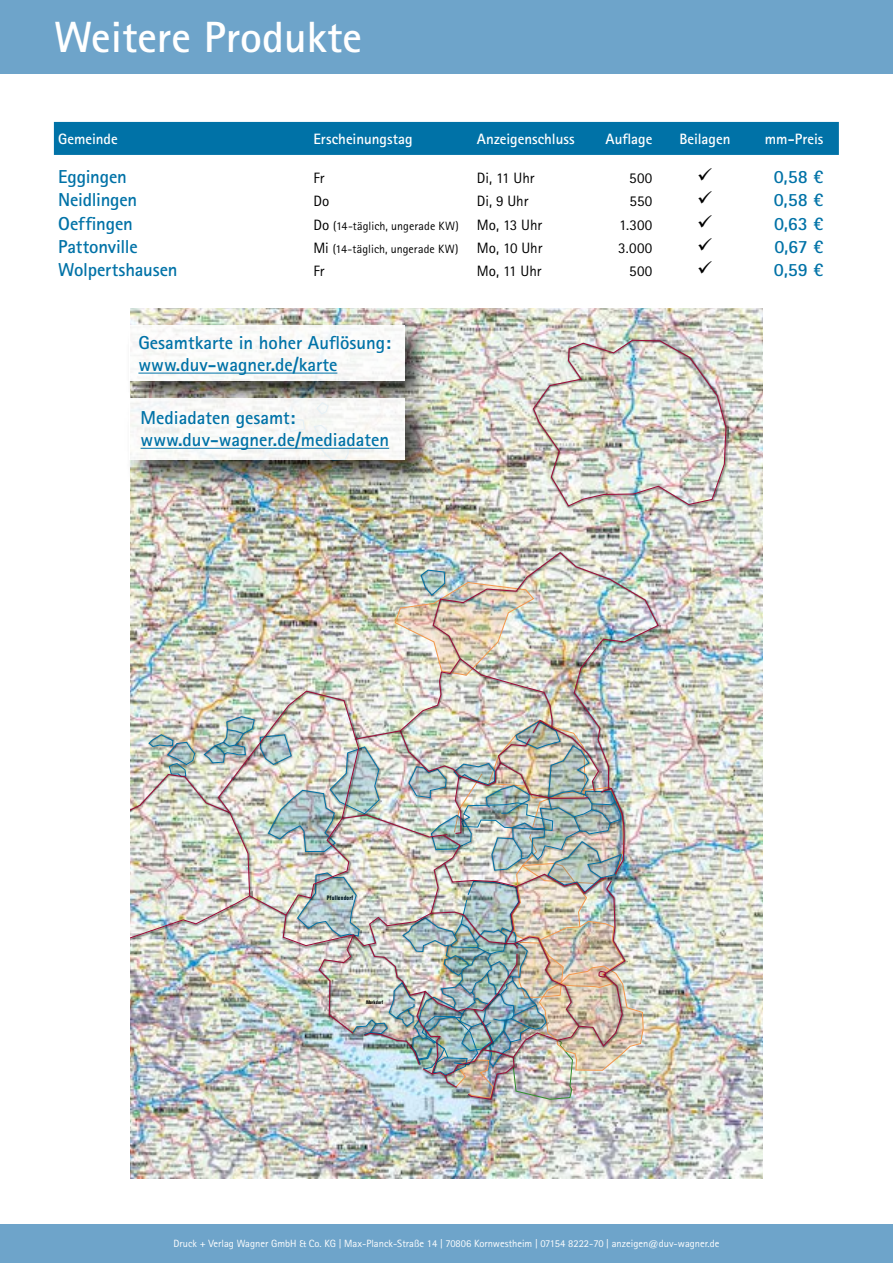
<style>
.page{position:relative;width:893px;height:1263px;background:#fff}
.page>*{position:absolute;margin:0;border:0;box-sizing:border-box;transform-origin:0 0}
.t1{font:700 43.8px "Rotis Sans Serif Std";color:#fff}
.t2{font:700 18.75px/22.5px "Rotis Sans Serif Std";color:#0072a7}
.t3{font:700 15px "Rotis Sans Serif Std";color:#fff}
.t4{font:15px "Rotis Sans Serif Std";letter-spacing:.005em;color:#000}
.t5{font:12px "Rotis Sans Serif Std";letter-spacing:.005em;color:#000}
.t6{font:10.5px "Rotis Sans Serif Std";color:#fff}
.t7{font:700 condensed 6.3px "Folio Std";letter-spacing:.035em;color:#000}
.t8{font:700 condensed 4.95px "Folio Std";letter-spacing:.035em;color:#000}
.s1{font-size:15px}
</style>
<div class="page">
<div style="left:0;top:0;width:893px;height:73px;background:#6ea4ca"></div>
<div style="left:0;top:1224px;width:893px;height:39px;background:#6ea4ca"></div>
<img style="left:131px;top:308px;width:631px;height:871px">
<img style="left:419px;top:568px;width:12px;height:1px">
<img style="left:466px;top:1100px;width:51px;height:2px">
<img style="left:432px;top:551px;width:228px;height:239px">
<img style="left:131px;top:569px;width:513px;height:531px">
<img style="left:531px;top:338px;width:197px;height:171px">
<img style="left:532px;top:339px;width:195px;height:168px">
<div style="left:125px;top:320px;width:307px;height:87px;background:#000;opacity:.75"></div>
<div style="left:130px;top:325px;width:275px;height:56px;background:#fff"></div>
<hr style="left:138px;top:373px;width:199px;height:1px;background:#0072a7">
<div style="left:123px;top:392px;width:315px;height:102px;background:#000;opacity:.75"></div>
<div style="left:130px;top:398px;width:275px;height:61px;background:#f8f8f7"></div>
<hr style="left:141px;top:448px;width:248px;height:1px;background:#0072a7">
<div style="left:54px;top:122px;width:785px;height:33px;background:#0072a7"></div>
<h1 class="t1" style="left:54px;top:9px;width:309px">Weitere Produkte</h1>
<p class="t3" style="left:58px;top:130px;width:61px">Gemeinde</p>
<p class="t3" style="left:313px;top:130px;width:101px">Erscheinungstag</p>
<p class="t3" style="left:477px;top:130px;width:99px">Anzeigenschluss</p>
<p class="t3" style="left:605px;top:130px;width:48px">Auflage</p>
<p class="t3" style="left:679px;top:130px;width:53px">Beilagen</p>
<p class="t3" style="left:765px;top:130px;width:60px">mm-Preis</p>
<p class="t2" style="left:58px;top:165px;width:70px">Eggingen</p>
<p class="t4" style="left:313px;top:169px;width:13px">Fr</p>
<p class="t4" style="left:477px;top:169px;width:59px">Di, 11 Uhr</p>
<p class="t4" style="left:629px;top:169px;width:25px">500</p>
<p class="t2" style="left:774px;top:165px;width:51px">0,58 €</p>
<p class="t2" style="left:58px;top:188px;width:81px">Neidlingen</p>
<p class="t4" style="left:313px;top:192px;width:17px">Do</p>
<p class="t4" style="left:477px;top:192px;width:53px">Di, 9 Uhr</p>
<p class="t4" style="left:629px;top:192px;width:24px">550</p>
<p class="t2" style="left:774px;top:188px;width:51px">0,58 €</p>
<p class="t2" style="left:58px;top:212px;width:76px">Oeffingen</p>
<p class="t5" style="left:313px;top:218px;width:230px"><span class="s1">Do</span> (14-täglich, ungerade KW) <span class="s1">Mo, 13 Uhr</span></p>
<p class="t4" style="left:619px;top:216px;width:35px">1.300</p>
<p class="t2" style="left:774px;top:212px;width:51px">0,63 €</p>
<p class="t2" style="left:58px;top:235px;width:81px">Pattonville</p>
<p class="t5" style="left:313px;top:242px;width:230px"><span class="s1">Mi</span> (14-täglich, ungerade KW) <span class="s1">Mo, 10 Uhr</span></p>
<p class="t4" style="left:618px;top:239px;width:36px">3.000</p>
<p class="t2" style="left:774px;top:235px;width:50px">0,67 €</p>
<p class="t2" style="left:58px;top:258px;width:121px">Wolpertshausen</p>
<p class="t4" style="left:313px;top:262px;width:13px">Fr</p>
<p class="t4" style="left:477px;top:262px;width:66px">Mo, 11 Uhr</p>
<p class="t4" style="left:629px;top:262px;width:25px">500</p>
<p class="t2" style="left:774px;top:258px;width:51px">0,59 €</p>
<p class="t2" style="left:138px;top:331px;width:254px">Gesamtkarte in hoher Auflösung: www.duv-wagner.de/karte</p>
<p class="t2" style="left:141px;top:406px;width:250px">Mediadaten gesamt: www.duv-wagner.de/mediadaten</p>
<p class="t7" style="left:327px;top:894px;width:28px">Pfullendorf</p>
<p class="t8" style="left:366px;top:999px;width:19px">Markdorf</p>
<p class="t6" style="left:174px;top:1237px;width:547px">Druck + Verlag Wagner GmbH &amp; Co. KG | Max-Planck-Straße 14 | 70806 Kornwestheim | 07154 8222-70 | anzeigen@duv-wagner.de</p>
</div>
